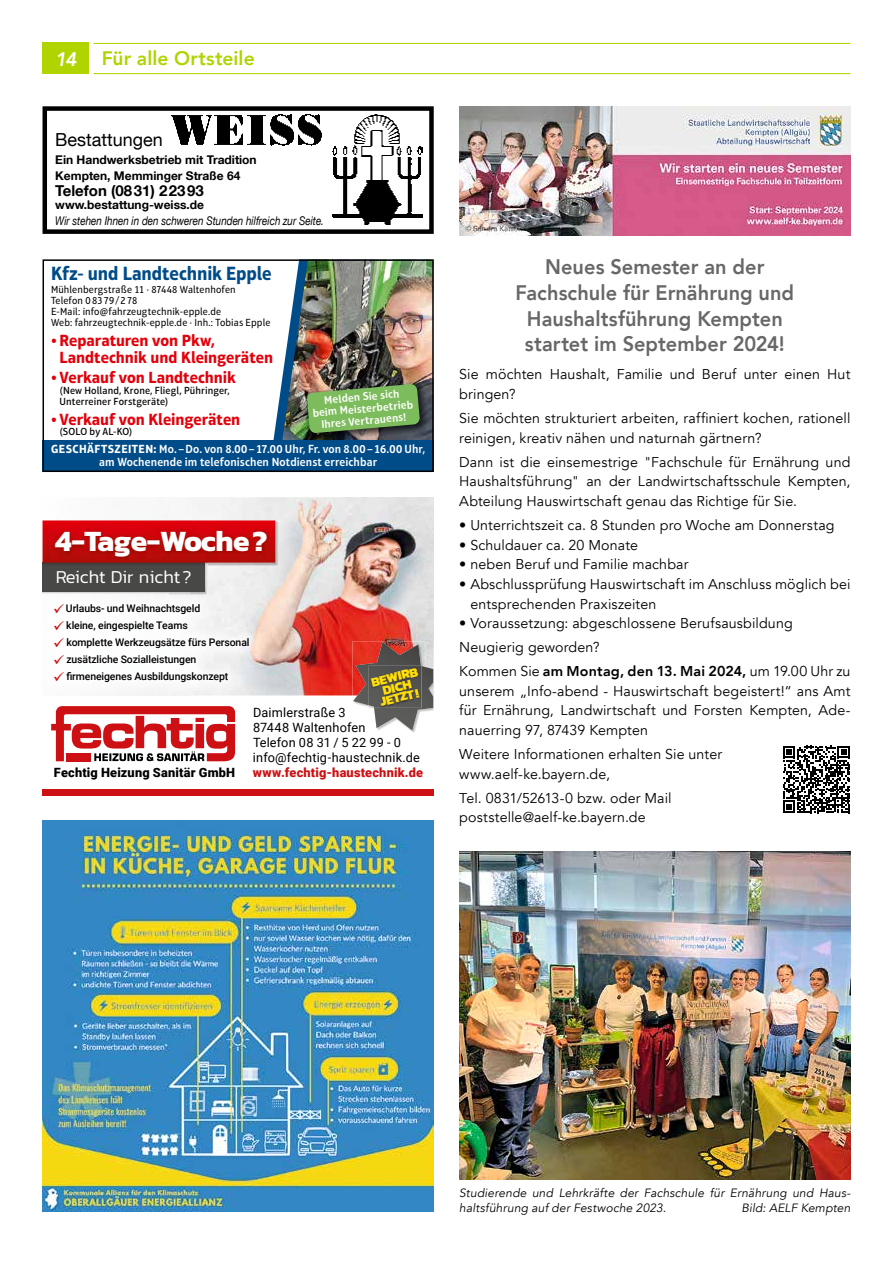
<style>
.page{position:relative;width:893px;height:1263px;background:#fff}
.page>*{position:absolute;margin:0;border:0;box-sizing:border-box;transform-origin:0 0}
.t1{font:700 29.85px "Kanit";letter-spacing:-.015em;color:#fff}
.t2{font:800 21px/25.7px "Avenir LT Com";letter-spacing:.005em;color:#676767;text-align:center;scale:.95 1}
.t3{font:700 19.5px "Aptifer Sans LT Pro";letter-spacing:-.005em;color:#004c88;scale:.94 1}
.t4{font:800 19.5px "Avenir LT Com";letter-spacing:.005em;color:#afd400}
.t5{font:italic 800 19.5px "Avenir LT Com";color:#fff}
.t6{font:300 18.45px "Kanit";letter-spacing:-.01em;color:#fff}
.t7{font:18px "Helvetica Neue LT Com";color:#000}
.t8{font:700 16.5px/17.2px "Aptifer Sans LT Pro";letter-spacing:-.005em;color:#e3000b}
.t9{font:700 15px "Helvetica Neue LT Com";color:#000}
.t10{font:14.25px/19.6px "Avenir LT Com";letter-spacing:.01em;color:#000}
.t11{font:800 13.35px/10.5px "Kanit";color:#ffde0c;text-align:center}
.t12{font:12.75px/15px "Roboto";letter-spacing:.015em;color:#000}
.t13{font:900 12.75px "Roboto";letter-spacing:.015em;color:#cd1013}
.t14{font:900 12.75px "Roboto";letter-spacing:.015em;color:#000}
.t15{font:600 12px/13.5px "Aptifer Sans LT Pro";letter-spacing:.01em;color:#fff;text-align:center;scale:.96 1}
.t16{font:italic 12px/15px "Avenir LT Com";letter-spacing:.015em;color:#000}
.t17{font:700 12px/15.8px "Helvetica Neue LT Com";color:#000}
.t18{font:italic 12px "Helvetica Neue LT Com";color:#000;scale:.82 1}
.t19{font:600 11.25px/12px "Aptifer Sans LT Pro";color:#fff;text-align:center}
.t20{font:500 10.5px "Roboto";letter-spacing:-.01em;color:#000}
.t21{font:10.5px/11.2px "Aptifer Sans LT Pro";letter-spacing:.01em;color:#000}
.t22{font:500 10.5px/11.2px "Aptifer Sans LT Pro";letter-spacing:.01em;color:#000}
.s1{font-weight:700}
.s2{color:#cd1013}
.s3{font-weight:800}
</style>
<div class="page">
<hr style="left:94px;top:73px;width:756px;height:1px;background:#afd400">
<hr style="left:94px;top:43px;width:756px;height:1px;background:#afd400">
<div style="left:43px;top:43px;width:46px;height:31px;background:#afd400"></div>
<img style="left:459px;top:106px;width:391px;height:130px">
<img style="left:459px;top:852px;width:391px;height:327px">
<svg style="left:783px;top:745px;width:67px;height:68px"></svg>
<div style="left:43px;top:440px;width:391px;height:32px;background:#004c88"></div>
<div style="left:43px;top:259px;width:391px;height:213px;border:2px solid #000"></div>
<img style="left:269px;top:259px;width:161px;height:213px">
<img style="left:43px;top:821px;width:391px;height:391px">
<img style="left:341px;top:498px;width:92px;height:197px">
<img style="left:190px;top:498px;width:151px;height:197px">
<img style="left:190px;top:587px;width:76px;height:108px">
<img style="left:352px;top:641px;width:73px;height:54px">
<svg style="left:353px;top:642px;width:81px;height:89px"></svg>
<img style="left:369px;top:666px;width:52px;height:42px">
<img style="left:204px;top:566px;width:3px;height:21px">
<img style="left:190px;top:587px;width:17px;height:8px">
<div style="left:43px;top:562px;width:161px;height:30px;background:#484847"></div>
<img style="left:275px;top:520px;width:3px;height:46px">
<svg style="left:43px;top:520px;width:232px;height:46px"></svg>
<img style="left:51px;top:527px;width:220px;height:34px">
<div style="left:43px;top:789px;width:391px;height:6px;background:#cd1013"></div>
<svg style="left:51px;top:706px;width:184px;height:55px"></svg>
<div style="left:43px;top:106px;width:391px;height:128px;border:4px solid #000"></div>
<img style="left:332px;top:115px;width:90px;height:110px">
<img style="left:171px;top:115px;width:150px;height:31px">
<h3 class="t5" style="left:55px;top:48px;width:23px">14</h3>
<h3 class="t4" style="left:102px;top:47px;width:154px">Für alle Ortsteile</h3>
<p class="t7" style="left:55px;top:128px;width:109px">Bestattungen</p>
<p class="t17" style="left:55px;top:151px;width:203px">Ein Handwerksbetrieb mit Tradition<br>Kempten, Memminger Straße 64</p>
<p class="t9" style="left:55px;top:181px;width:150px">Telefon (0831) 22393</p>
<p class="t17" style="left:55px;top:196px;width:150px">www.bestattung-weiss.de</p>
<p class="t18" style="left:55px;top:213px;width:329px">Wir stehen Ihnen in den schweren Stunden hilfreich zur Seite.</p>
<h3 class="t3" style="left:51px;top:262px;width:236px">Kfz- und Landtechnik Epple</h3>
<p class="t21" style="left:51px;top:284px;width:221px">Mühlenbergstraße 11 · 87448 Waltenhofen Telefon 08379/278<br>E-Mail: info@fahrzeugtechnik-epple.de<br>Web: fahrzeugtechnik-epple.de · Inh.: Tobias Epple</p>
<p class="t8" style="left:60px;top:331px;width:215px;text-indent:-9px">• Reparaturen von Pkw,<br>Landtechnik und Kleingeräten</p>
<p class="t8" style="left:51px;top:368px;width:186px">• Verkauf von Landtechnik</p>
<p class="t22" style="left:60px;top:385px;width:172px">(New Holland, Krone, Fliegl, Pühringer,<br>Unterreiner Forstgeräte)</p>
<p class="t8" style="left:51px;top:410px;width:191px">• Verkauf von Kleingeräten</p>
<p class="t22" style="left:60px;top:426px;width:75px">(SOLO by AL-KO)</p>
<p class="t19" style="left:311px;top:395px;width:102px;rotate:-5deg">Melden Sie sich beim Meisterbetrieb<br>Ihres Vertrauens!</p>
<p class="t15" style="left:51px;top:442px;width:391px"><span class="s1">GESCHÄFTSZEITEN:</span> Mo.–Do. von 8.00–17.00 Uhr, Fr. von 8.00–16.00 Uhr, am Wochenende im telefonischen Notdienst erreichbar</p>
<h1 class="t1" style="left:55px;top:518px;width:214px">4-Tage-Woche?</h1>
<p class="t6" style="left:56px;top:564px;width:137px">Reicht Dir nicht?</p>
<p class="t20" style="left:53px;top:601px;width:149px"><span class="s2">✓</span>Urlaubs- und Weihnachtsgeld</p>
<p class="t20" style="left:53px;top:618px;width:136px"><span class="s2">✓</span> kleine, eingespielte Teams</p>
<p class="t20" style="left:53px;top:635px;width:198px"><span class="s2">✓</span> komplette Werkzeugsätze fürs Personal</p>
<p class="t20" style="left:53px;top:652px;width:145px"><span class="s2">✓</span> zusätzliche Sozialleistungen</p>
<p class="t20" style="left:53px;top:669px;width:177px"><span class="s2">✓</span> firmeneigenes Ausbildungskonzept</p>
<p class="t11" style="left:370px;top:677px;width:50px;rotate:-13deg">BEWIRB<br>DICH<br>JETZT!</p>
<p class="t12" style="left:253px;top:704px;width:168px">Daimlerstraße 3<br>87448 Waltenhofen<br>Telefon 08 31 / 5 22 99 - 0 info@fechtig-haustechnik.de</p>
<p class="t14" style="left:54px;top:764px;width:183px">Fechtig Heizung Sanitär GmbH</p>
<p class="t13" style="left:253px;top:763px;width:172px">www.fechtig-haustechnik.de</p>
<h2 class="t2" style="left:515px;top:254px;width:295px">Neues Semester an der<br>Fachschule für Ernährung und<br>Haushaltsführung Kempten startet im September 2024!</h2>
<p class="t10" style="left:459px;top:365px;width:393px">Sie möchten Haushalt, Familie und Beruf unter einen Hut bringen?</p>
<p class="t10" style="left:459px;top:409px;width:393px">Sie möchten strukturiert arbeiten, raffiniert kochen, rationell reinigen, kreativ nähen und naturnah gärtnern?</p>
<p class="t10" style="left:459px;top:452px;width:393px;text-align:justify">Dann ist die einsemestrige "Fachschule für Ernährung und Haushaltsführung" an der Landwirtschaftsschule Kempten, Abteilung Hauswirtschaft genau das Richtige für Sie.</p>
<p class="t10" style="left:459px;top:515px;width:377px">• Unterrichtszeit ca. 8 Stunden pro Woche am Donnerstag</p>
<p class="t10" style="left:459px;top:535px;width:180px">• Schuldauer ca. 20 Monate</p>
<p class="t10" style="left:459px;top:555px;width:231px">• neben Beruf und Familie machbar</p>
<p class="t10" style="left:470px;top:574px;width:382px;text-indent:-11px">• Abschlussprüfung Hauswirtschaft im Anschluss möglich bei entsprechenden Praxiszeiten</p>
<p class="t10" style="left:459px;top:612px;width:393px;line-height:24px">• Voraussetzung: abgeschlossene Berufsausbildung<br>Neugierig geworden?<br>Kommen Sie <span class="s3">am Montag, den 13. Mai 2024,</span> um 19.00 Uhr zu</p>
<p class="t10" style="left:459px;top:681px;width:393px;text-align:justify">unserem „Info-abend - Hauswirtschaft begeistert!“ ans Amt für Ernährung, Landwirtschaft und Forsten Kempten, Ade&shy;nauerring 97, 87439 Kempten</p>
<p class="t10" style="left:459px;top:744px;width:264px">Weitere Informationen erhalten Sie unter www.aelf-ke.bayern.de,</p>
<p class="t10" style="left:459px;top:788px;width:214px">Tel. 0831/52613-0 bzw. oder Mail poststelle@aelf-ke.bayern.de</p>
<p class="t16" style="left:459px;top:1185px;width:393px">Studierende und Lehrkräfte der Fachschule für Ernährung und Haus&shy;haltsführung auf der Festwoche 2023.</p>
<p class="t16" style="left:741px;top:1200px;width:111px">Bild: AELF Kempten</p>
</div>
